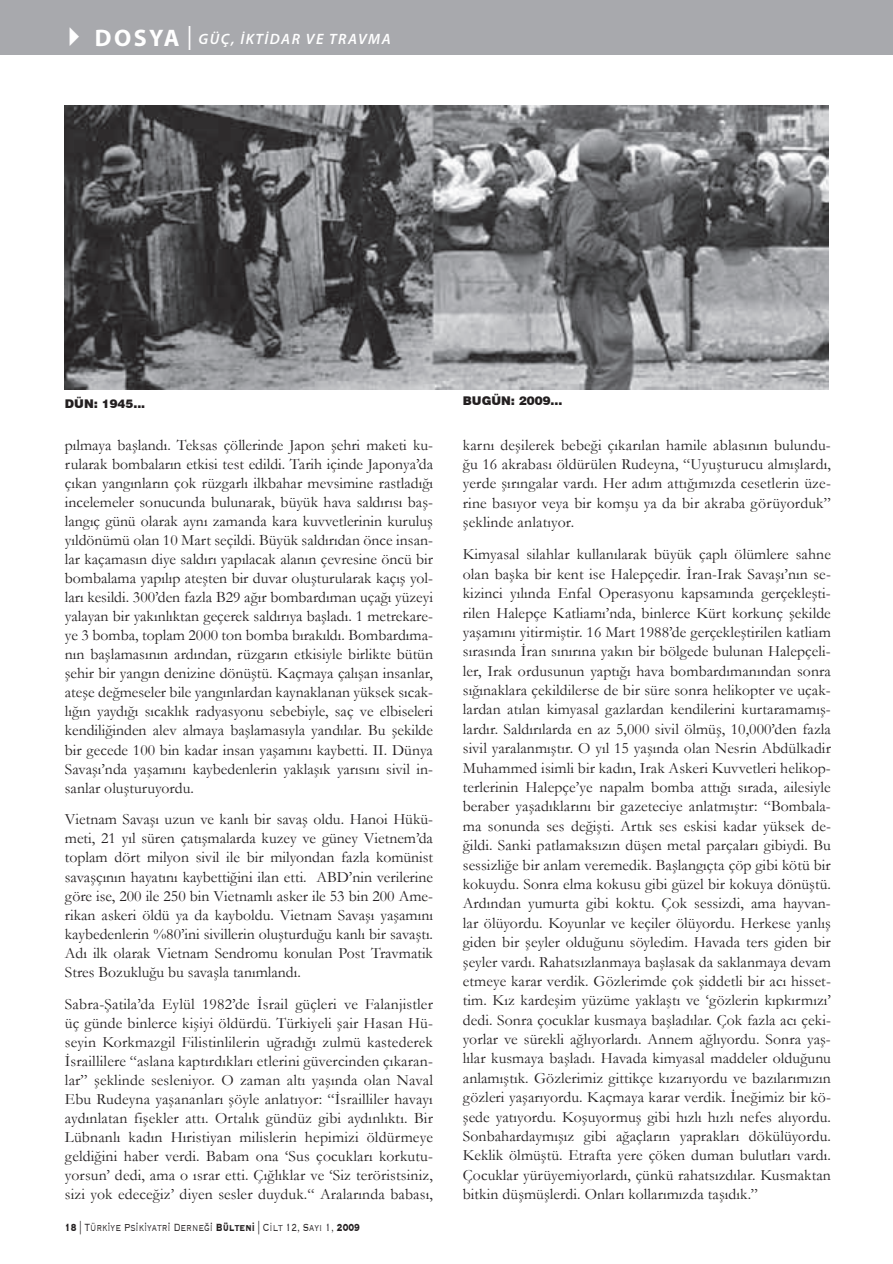
<style>
.page{position:relative;width:893px;height:1264px;background:#fff}
.page>*{position:absolute;margin:0;border:0;box-sizing:border-box;transform-origin:0 0}
.t1{font:15.75px/19.4px "Garamond";letter-spacing:.005em;color:#231f20;text-align:justify}
.t2{font:italic 600 15px "Myriad Pro";letter-spacing:.1em;color:#fff}
.t3{font:300 13.5px "Copperplate";color:#231f20;scale:.7 1}
.t4{font:900 12px "Swiss 721 BT";color:#231f20}
.s1{font-weight:700;font-style:normal;font-size:24px}
.s2{font-weight:400;font-style:normal;font-size:24px}
.s3{font-weight:700}
</style>
<div class="page">
<div style="left:0;top:0;width:892px;height:54px;background:#a8a9ad"></div>
<img style="left:65px;top:105px;width:762px;height:284px">
<p class="t2" style="left:58px;top:29px;width:333px">✔ <span class="s1">DOSYA</span> <span class="s2">|</span> GÜÇ, İKTİDAR VE TRAVMA</p>
<p class="t4" style="left:65px;top:396px;width:82px">DÜN: 1945...</p>
<p class="t4" style="left:462px;top:394px;width:101px">BUGÜN: 2009...</p>
<p class="t1" style="left:65px;top:435px;width:369px">pılmaya başlandı. Teksas çöllerinde Japon şehri maketi ku&shy;rularak bombaların etkisi test edildi. Tarih içinde Japonya’da çıkan yangınların çok rüzgarlı ilkbahar mevsimine rastladığı incelemeler sonucunda bulunarak, büyük hava saldırısı baş&shy;langıç günü olarak aynı zamanda kara kuvvetlerinin kuruluş yıldönümü olan 10 Mart seçildi. Büyük saldırıdan önce insan&shy;lar kaçamasın diye saldırı yapılacak alanın çevresine öncü bir bombalama yapılıp ateşten bir duvar oluşturularak kaçış yol&shy;ları kesildi. 300’den fazla B29 ağır bombardıman uçağı yüzeyi yalayan bir yakınlıktan geçerek saldırıya başladı. 1 metrekare&shy;ye 3 bomba, toplam 2000 ton bomba bırakıldı. Bombardıma&shy;nın başlamasının ardından, rüzgarın etkisiyle birlikte bütün şehir bir yangın denizine dönüştü. Kaçmaya çalışan insanlar, ateşe değmeseler bile yangınlardan kaynaklanan yüksek sıcak&shy;lığın yaydığı sıcaklık radyasyonu sebebiyle, saç ve elbiseleri kendiliğinden alev almaya başlamasıyla yandılar. Bu şekilde bir gecede 100 bin kadar insan yaşamını kaybetti. II. Dünya Savaşı’nda yaşamını kaybedenlerin yaklaşık yarısını sivil in&shy;sanlar oluşturuyordu.</p>
<p class="t1" style="left:65px;top:809px;width:369px">Vietnam Savaşı uzun ve kanlı bir savaş oldu. Hanoi Hükü&shy;meti, 21 yıl süren çatışmalarda kuzey ve güney Vietnem’da toplam dört milyon sivil ile bir milyondan fazla komünist savaşçının hayatını kaybettiğini ilan etti. ABD’nin verilerine göre ise, 200 ile 250 bin Vietnamlı asker ile 53 bin 200 Ame&shy;rikan askeri öldü ya da kayboldu. Vietnam Savaşı yaşamını kaybedenlerin %80’ini sivillerin oluşturduğu kanlı bir savaştı.<br>Adı ilk olarak Vietnam Sendromu konulan Post Travmatik Stres Bozukluğu bu savaşla tanımlandı.</p>
<p class="t1" style="left:65px;top:993px;width:369px">Sabra-Şatila’da Eylül 1982’de İsrail güçleri ve Falanjistler üç günde binlerce kişiyi öldürdü. Türkiyeli şair Hasan Hü&shy;seyin Korkmazgil Filistinlilerin uğradığı zulmü kastederek İsraillilere “aslana kaptırdıkları etlerini güvercinden çıkaran&shy;lar” şeklinde sesleniyor. O zaman altı yaşında olan Naval Ebu Rudeyna yaşananları şöyle anlatıyor: “İsrailliler havayı aydınlatan fişekler attı. Ortalık gündüz gibi aydınlıktı. Bir Lübnanlı kadın Hıristiyan milislerin hepimizi öldürmeye geldiğini haber verdi. Babam ona ‘Sus çocukları korkutu&shy;yorsun’ dedi, ama o ısrar etti. Çığlıklar ve ‘Siz teröristsiniz, sizi yok edeceğiz’ diyen sesler duyduk.“ Aralarında babası,</p>
<p class="t3" style="left:65px;top:1218px;width:423px"><span class="s3">18</span> | Türki̇ye Psi̇ki̇yatri̇ Derneği̇ <span class="s3">Bülteni</span> | Cilt 12, Sayı 1, <span class="s3">2009</span></p>
<p class="t1" style="left:462px;top:434px;width:369px">karnı deşilerek bebeği çıkarılan hamile ablasının bulundu&shy;ğu 16 akrabası öldürülen Rudeyna, “Uyuşturucu almışlardı, yerde şırıngalar vardı. Her adım attığımızda cesetlerin üze&shy;rine basıyor veya bir komşu ya da bir akraba görüyorduk” şeklinde anlatıyor.</p>
<p class="t1" style="left:462px;top:544px;width:369px">Kimyasal silahlar kullanılarak büyük çaplı ölümlere sahne olan başka bir kent ise Halepçedir. İran-Irak Savaşı’nın se&shy;kizinci yılında Enfal Operasyonu kapsamında gerçekleşti&shy;rilen Halepçe Katliamı’nda, binlerce Kürt korkunç şekilde yaşamını yitirmiştir. 16 Mart 1988’de gerçekleştirilen katliam sırasında İran sınırına yakın bir bölgede bulunan Halepçeli&shy;ler, Irak ordusunun yaptığı hava bombardımanından sonra sığınaklara çekildilerse de bir süre sonra helikopter ve uçak&shy;lardan atılan kimyasal gazlardan kendilerini kurtaramamış&shy;lardır. Saldırılarda en az 5,000 sivil ölmüş, 10,000’den fazla sivil yaralanmıştır. O yıl 15 yaşında olan Nesrin Abdülkadir Muhammed isimli bir kadın, Irak Askeri Kuvvetleri helikop&shy;terlerinin Halepçe’ye napalm bomba attığı sırada, ailesiyle beraber yaşadıklarını bir gazeteciye anlatmıştır: “Bombala&shy;ma sonunda ses değişti. Artık ses eskisi kadar yüksek de&shy;ğildi. Sanki patlamaksızın düşen metal parçaları gibiydi. Bu sessizliğe bir anlam veremedik. Başlangıçta çöp gibi kötü bir kokuydu. Sonra elma kokusu gibi güzel bir kokuya dönüştü.<br>Ardından yumurta gibi koktu. Çok sessizdi, ama hayvan&shy;lar ölüyordu. Koyunlar ve keçiler ölüyordu. Herkese yanlış giden bir şeyler olduğunu söyledim. Havada ters giden bir şeyler vardı. Rahatsızlanmaya başlasak da saklanmaya devam etmeye karar verdik. Gözlerimde çok şiddetli bir acı hisset&shy;tim. Kız kardeşim yüzüme yaklaştı ve ‘gözlerin kıpkırmızı’ dedi. Sonra çocuklar kusmaya başladılar. Çok fazla acı çeki&shy;yorlar ve sürekli ağlıyorlardı. Annem ağlıyordu. Sonra yaş&shy;lılar kusmaya başladı. Havada kimyasal maddeler olduğunu anlamıştık. Gözlerimiz gittikçe kızarıyordu ve bazılarımızın gözleri yaşarıyordu. Kaçmaya karar verdik. İneğimiz bir kö&shy;şede yatıyordu. Koşuyormuş gibi hızlı hızlı nefes alıyordu.<br>Sonbahardaymışız gibi ağaçların yaprakları dökülüyordu.<br>Keklik ölmüştü. Etrafta yere çöken duman bulutları vardı.<br>Çocuklar yürüyemiyorlardı, çünkü rahatsızdılar. Kusmaktan bitkin düşmüşlerdi. Onları kollarımızda taşıdık.”</p>
</div>
